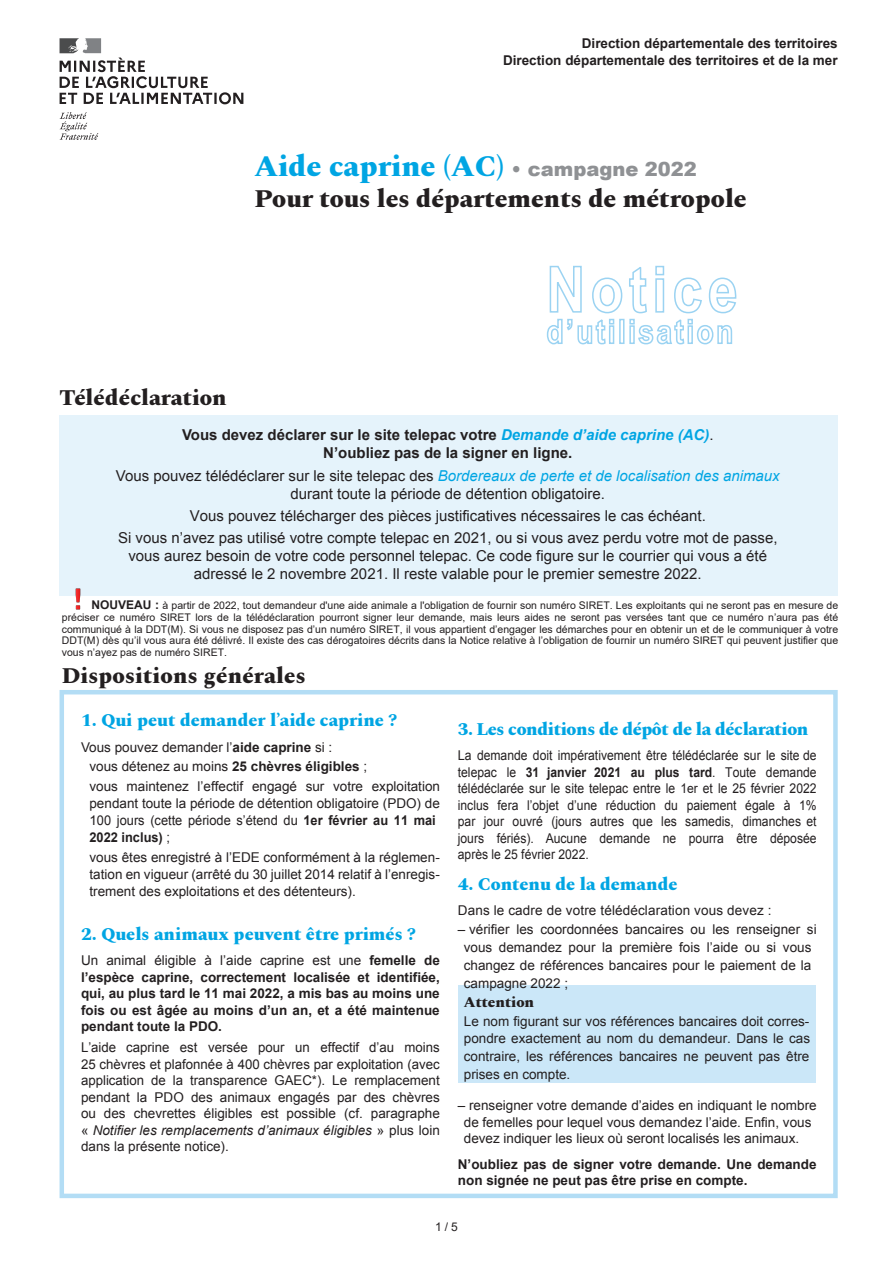
<style>
.page{position:relative;width:893px;height:1263px;background:#fff}
.page>*{position:absolute;margin:0;border:0;box-sizing:border-box;transform-origin:0 0}
.t1{font:800 30px "Spectral";color:#00a5e3}
.t2{font:800 25.5px "Spectral";color:#231f20}
.t3{font:800 22.5px "Spectral";letter-spacing:.01em;color:#231f20}
.t4{font:800 18px "Spectral";color:#00a5e3}
.t5{font:800 18px "Spectral";letter-spacing:-.02em;color:#00a5e3}
.t6{font:15px/18px "Arial";color:#231f20;text-align:center}
.t7{font:700 15px/18px "Arial";color:#231f20;text-align:center}
.t8{font:800 15px "Spectral";color:#231f20}
.t9{font:13.5px/16.5px "Arial";color:#231f20}
.t10{font:700 13.5px/16.5px "Arial";color:#231f20;text-align:justify}
.t11{font:13.5px/16.5px "Arial";color:#231f20;text-align:justify;scale:.95 1}
.t12{font:12px "Arial";color:#231f20}
.t13{font:10.5px/11.7px "Arial";color:#221e1f;text-align:justify}
.s1{font-family:"Arial";font-weight:900;font-size:19.5px;color:#8f9194}
.s2{font-style:italic;color:#00a5e3}
.s3{font-weight:400}
.s4{font-style:inherit}
.s5{font-weight:700;font-size:12px}
.s6{font-weight:700}
.s7{font-style:italic}
</style>
<div class="page">
<div style="left:60px;top:690px;width:778px;height:508px;border:4px solid #b3ddf5"></div>
<div style="left:60px;top:415px;width:778px;height:181px;background:#e5f3fb"></div>
<div style="left:458px;top:985px;width:357px;height:98px;background:#cbe7f8"></div>
<svg style="left:60px;top:112px;width:38px;height:28px"></svg>
<svg style="left:60px;top:38px;width:183px;height:66px"></svg>
<svg style="left:546px;top:265px;width:191px;height:80px"></svg>
<img style="left:75px;top:588px;width:6px;height:22px">
<p class="t10" style="left:503px;top:35px;width:336px;text-align:right">Direction départementale des territoires<br>Direction départementale des territoires et de la mer</p>
<h1 class="t1" style="left:254px;top:145px;width:444px">Aide caprine (AC) <span class="s1">• campagne 2022</span></h1>
<h2 class="t2" style="left:254px;top:180px;width:494px">Pour tous les départements de métropole</h2>
<h3 class="t3" style="left:60px;top:381px;width:169px">Télédéclaration</h3>
<p class="t7" style="left:182px;top:426px;width:533px">Vous devez déclarer sur le site telepac votre <span class="s2">Demande d’aide caprine (AC)</span><span class="s3">.<br></span>N’oubliez pas de la signer en ligne.</p>
<p class="t6" style="left:116px;top:467px;width:665px">Vous pouvez télédéclarer sur le site telepac des <span class="s2">Bordereaux de perte et de localisation des animaux </span>durant toute la période de détention obligatoire.</p>
<p class="t6" style="left:118px;top:505px;width:661px;line-height:22.2px">Vous pouvez télécharger des pièces justificatives nécessaires le cas échéant.<br>Si vous n’avez pas utilisé votre compte telepac en 202<span class="s4">1</span>, ou si vous avez perdu votre mot de passe,</p>
<p class="t6" style="left:128px;top:547px;width:640px">vous aurez besoin de votre code personnel telepac. Ce code figure sur le courrier qui vous a été adressé le <span class="s4">2 novembre 2021</span>. Il reste valable pour le premier semestre 202<span class="s4">2</span>.</p>
<p class="t13" style="left:62px;top:600px;width:778px;text-indent:30px"><span class="s5">NOUVEAU :</span> à partir de 2022, tout demandeur d'une aide animale a l'obligation de fournir son numéro SIRET. Les exploitants qui ne seront pas en mesure de préciser ce numéro SIRET lors de la télédéclaration pourront signer leur demande, mais leurs aides ne seront pas versées tant que ce numéro n’aura pas été communiqué à la DDT(M). Si vous ne disposez pas d’un numéro SIRET, il vous appartient d’engager les démarches pour en obtenir un et de le communiquer à votre DDT(M) dès qu’il vous aura été délivré. Il existe des cas dérogatoires décrits dans la Notice relative à l’obligation de fournir un numéro SIRET qui peuvent justifier que vous n’ayez pas de numéro SIRET.</p>
<h3 class="t3" style="left:62px;top:659px;width:246px">Dispositions générales</h3>
<h3 class="t4" style="left:81px;top:707px;width:318px">1. Qui peut demander l’aide caprine ?</h3>
<p class="t9" style="left:89px;top:737px;width:352px;line-height:19.4px;text-indent:-8px">Vous pouvez demander l’<span class="s6">aide caprine</span> si :<br>vous détenez au moins <span class="s6">25 chèvres éligibles</span> ;<br>vous maintenez l’effectif engagé sur votre exploitation</p>
<p class="t9" style="left:89px;top:794px;width:352px;line-height:17.2px">pendant toute la période de détention obligatoire (PDO) de<br>100 jours (cette période s’étend du <span class="s6">1er février au 11 mai<br>2022 inclus)</span> ;</p>
<p class="t9" style="left:89px;top:848px;width:352px;line-height:17.2px;text-align:justify">vous êtes enregistré à l’EDE conformément à la réglemen&shy;tation en vigueur (arrêté du 30 juillet 2014 relatif à l’enregis&shy;trement des exploitations et des détenteurs).</p>
<h3 class="t4" style="left:81px;top:921px;width:336px">2. Quels animaux peuvent être primés ?</h3>
<p class="t10" style="left:81px;top:953px;width:360px"><span class="s3">Un animal éligible à l’aide caprine est une</span> femelle de l’espèce caprine, correctement localisée et identifiée, qui, au plus tard le 11 mai 2022, a mis bas au moins une fois ou est âgée au moins d’un an, et a été maintenue pendant toute la PDO.</p>
<p class="t9" style="left:81px;top:1039px;width:360px;text-align:justify">L’aide caprine est versée pour un effectif d’au moins 25 chèvres et plafonné<span class="s4">e</span> à 400 chèvres par exploitation (avec application de la transparence GAEC*). Le remplacement pendant la PDO des animaux engagés par des chèvres ou des chevrettes éligibles est possible (cf. paragraphe « <span class="s7">Notifier les remplacements d’animaux éligibles</span> » plus loin dans la présente notice).</p>
<h3 class="t5" style="left:458px;top:716px;width:352px">3. Les conditions de dépôt de la déclaration</h3>
<p class="t11" style="left:458px;top:747px;width:379px">La demande doit impérativement être télédéclarée sur le site de telepac le <span class="s6">31 janvier 2021 au plus tard</span>. Toute demande télédéclarée sur le site telepac entre le <span class="s4">1er</span> et le 2<span class="s4">5</span> février 202<span class="s4">2 </span>inclus fera l’objet d’une réduction du paiement égale à 1% par jour ouvré (jours autres que les samedis, dimanches et jours fériés). Aucune demande ne pourra être déposée après le 2<span class="s4">5</span> février 202<span class="s4">2</span>.</p>
<h3 class="t4" style="left:458px;top:871px;width:221px">4. Contenu de la demande</h3>
<p class="t9" style="left:458px;top:902px;width:315px">Dans le cadre de votre télédéclaration vous devez :</p>
<p class="t9" style="left:464px;top:921px;width:354px;line-height:17.9px;text-indent:-6px">– vérifier les coordonnées bancaires ou les renseigner si vous demandez pour la première fois l’aide ou si vous changez de références bancaires pour le paiement de la campagne 202<span class="s4">2</span> ;</p>
<p class="t8" style="left:464px;top:991px;width:72px">Attention</p>
<p class="t9" style="left:464px;top:1012px;width:348px;line-height:17.9px;text-align:justify">Le nom figurant sur vos références bancaires doit corres&shy;pondre exactement au nom du demandeur. Dans le cas contraire, les références bancaires ne peuvent pas être prises en compte.</p>
<p class="t9" style="left:464px;top:1097px;width:354px;text-indent:-6px">– renseigner votre demande d’aides en indiquant le nombre de femelles pour lequel vous demandez l’aide. Enfin, vous devez indiquer les lieux où seront localisés les animaux.</p>
<p class="t10" style="left:458px;top:1156px;width:360px">N’oubliez pas de signer votre demande. Une demande non signée ne peut pas être prise en compte.</p>
<p class="t12" style="left:435px;top:1219px;width:24px">1 / 5</p>
</div>
